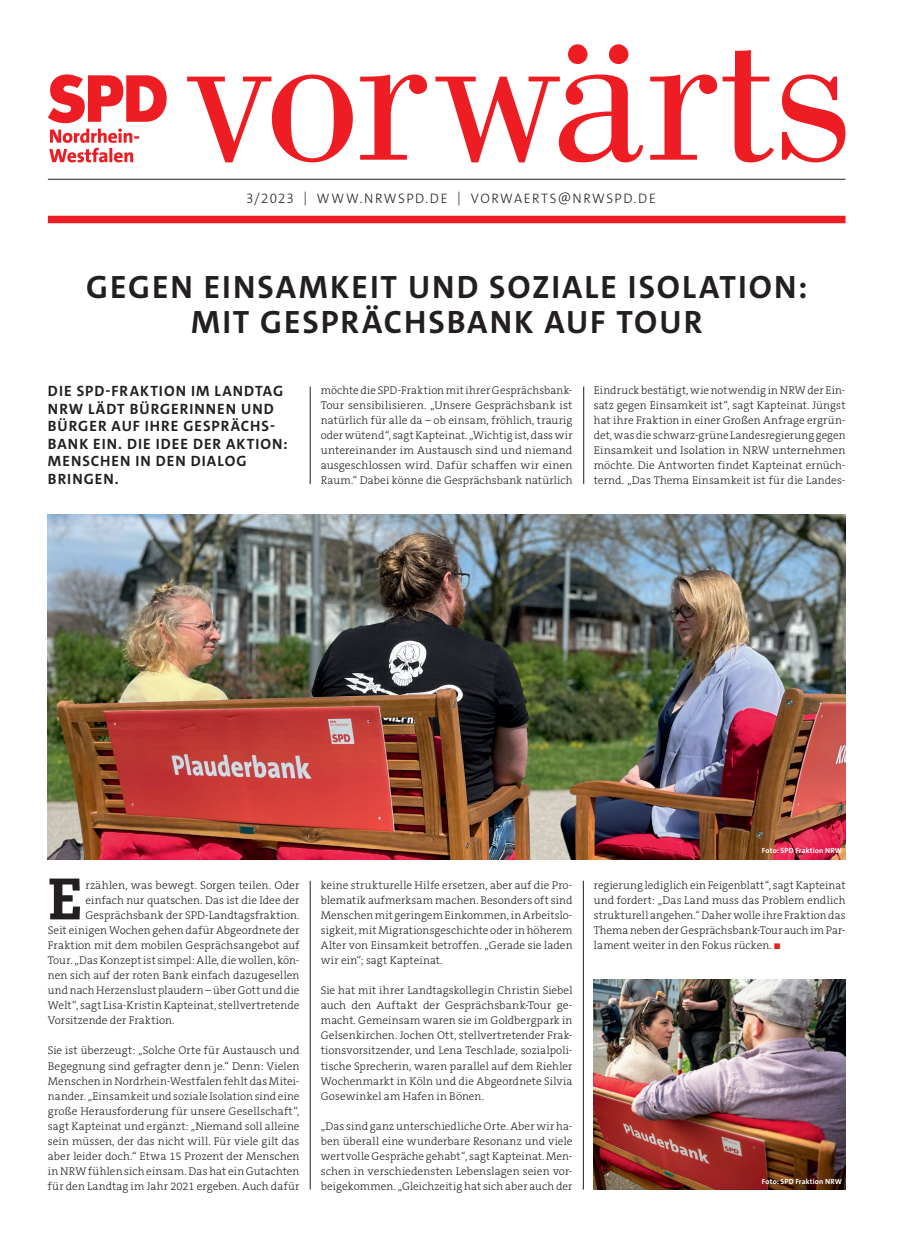
<style>
.page{position:relative;width:904px;height:1241px;background:#fff}
.page>*{position:absolute;margin:0;border:0;box-sizing:border-box;transform-origin:0 0}
.t1{font:800 58.38px "Caecilia";color:#231f20}
.t2{font:700 32.5px/34.8px "The Sans C5";letter-spacing:.06em;color:#231f20;text-align:center}
.t3{font:700 15px/17.5px "The Sans C5";letter-spacing:.065em;color:#231f20}
.t4{font:300 13.75px "The Sans C5";letter-spacing:.115em;color:#231f20}
.t5{font:300 11.25px/15px "The Serif C5";letter-spacing:.01em;color:#231f20;text-align:justify}
.t6{font:700 7.5px "The Sans C5";letter-spacing:.015em;color:#fff}
.s1{color:#ee1d23}
</style>
<div class="page">
<hr style="left:310px;top:880px;width:1px;height:309px;background:#231f20">
<hr style="left:310px;top:386px;width:1px;height:98px;background:#231f20">
<hr style="left:583px;top:386px;width:1px;height:98px;background:#231f20">
<div style="left:48px;top:216px;width:797px;height:7px;background:#ee1d23"></div>
<hr style="left:48px;top:179px;width:797px;height:1px;background:#231f20">
<svg style="left:187px;top:44px;width:658px;height:118px"></svg>
<svg style="left:48px;top:74px;width:119px;height:88px"></svg>
<img style="left:48px;top:514px;width:797px;height:345px">
<img style="left:593px;top:979px;width:252px;height:210px">
<hr style="left:583px;top:880px;width:1px;height:309px;background:#231f20">
<p class="t4" style="left:246px;top:189px;width:411px">3/2023 | WWW.NRWSPD.DE | VORWAERTS@NRWSPD.DE</p>
<h2 class="t2" style="left:86px;top:270px;width:723px">GEGEN EINSAMKEIT UND SOZIALE ISOLATION:<br>MIT GESPRÄCHSBANK AUF TOUR</h2>
<h3 class="t3" style="left:48px;top:382px;width:241px">DIE SPD-FRAKTION IM LANDTAG<br>NRW LÄDT BÜRGERINNEN UND<br>BÜRGER AUF IHRE GESPRÄCHS-<br>BANK EIN. DIE IDEE DER AKTION:<br>MENSCHEN IN DEN DIALOG<br>BRINGEN.</h3>
<p class="t5" style="left:321px;top:383px;width:253px">möchte die SPD-Fraktion mit ihrer Gesprächsbank-Tour sensibilisieren. „Unsere Gesprächsbank ist natürlich für alle da – ob einsam, fröhlich, traurig oder wütend“, sagt Kapteinat. „Wichtig ist, dass wir untereinander im Austausch sind und niemand ausgeschlossen wird. Dafür schaffen wir einen Raum.“ Dabei könne die Gesprächsbank natürlich</p>
<p class="t5" style="left:593px;top:383px;width:253px">Eindruck bestätigt, wie notwendig in NRW der Ein&shy;satz gegen Einsamkeit ist“, sagt Kapteinat. Jüngst hat ihre Fraktion in einer Großen Anfrage ergrün&shy;det, was die schwarz-grüne Landesregierung gegen Einsamkeit und Isolation in NRW unternehmen möchte. Die Antworten findet Kapteinat ernüch&shy;ternd. „Das Thema Einsamkeit ist für die Landes-</p>
<h1 class="t1" style="left:48px;top:862px;width:36px">E</h1>
<p class="t5" style="left:85px;top:878px;width:216px">rzählen, was bewegt. Sorgen teilen. Oder</p>
<p class="t5" style="left:85px;top:893px;width:216px">einfach nur quatschen. Das ist die Idee der</p>
<p class="t5" style="left:85px;top:908px;width:216px">Gesprächsbank der SPD-Landtagsfraktion.</p>
<p class="t5" style="left:48px;top:923px;width:253px">Seit einigen Wochen gehen dafür Abgeordnete der</p>
<p class="t5" style="left:48px;top:938px;width:253px">Fraktion mit dem mobilen Gesprächsangebot auf</p>
<p class="t5" style="left:48px;top:953px;width:253px">Tour. „Das Konzept ist simpel: Alle, die wollen, kön-</p>
<p class="t5" style="left:48px;top:968px;width:253px">nen sich auf der roten Bank einfach dazugesellen</p>
<p class="t5" style="left:48px;top:983px;width:253px">und nach Herzenslust plaudern – über Gott und die</p>
<p class="t5" style="left:48px;top:998px;width:253px">Welt“, sagt Lisa-Kristin Kapteinat, stellvertretende</p>
<p class="t5" style="left:48px;top:1013px;width:128px">Vorsitzende der Fraktion.</p>
<p class="t5" style="left:48px;top:1043px;width:253px">Sie ist überzeugt: „Solche Orte für Austausch und Begegnung sind gefragter denn je.“ Denn: Vielen Menschen in Nordrhein-Westfalen fehlt das Mitei&shy;nander. „Einsamkeit und soziale Isolation sind eine große Herausforderung für unsere Gesellschaft“, sagt Kapteinat und ergänzt: „Niemand soll alleine sein müssen, der das nicht will. Für viele gilt das aber leider doch.“ Etwa 15 Prozent der Menschen in NRW fühlen sich einsam. Das hat ein Gutachten für den Landtag im Jahr 2021 ergeben. Auch dafür</p>
<p class="t5" style="left:321px;top:878px;width:253px">keine strukturelle Hilfe ersetzen, aber auf die Pro&shy;blematik aufmerksam machen. Besonders oft sind Menschen mit geringem Einkommen, in Arbeitslo&shy;sigkeit, mit Migrationsgeschichte oder in höherem Alter von Einsamkeit betroffen. „Gerade sie laden wir ein“; sagt Kapteinat.</p>
<p class="t5" style="left:321px;top:983px;width:253px">Sie hat mit ihrer Landtagskollegin Christin Siebel auch den Auftakt der Gesprächsbank-Tour ge&shy;macht. Gemeinsam waren sie im Goldbergpark in Gelsenkirchen. Jochen Ott, stellvertretender Frak&shy;tionsvorsitzender, und Lena Teschlade, sozialpoli&shy;tische Sprecherin, waren parallel auf dem Riehler Wochenmarkt in Köln und die Abgeordnete Silvia Gosewinkel am Hafen in Bönen.</p>
<p class="t5" style="left:321px;top:1118px;width:253px">„Das sind ganz unterschiedliche Orte. Aber wir ha&shy;ben überall eine wunderbare Resonanz und viele wertvolle Gespräche gehabt“, sagt Kapteinat. Men&shy;schen in verschiedensten Lebenslagen seien vor&shy;beigekommen. „Gleichzeitig hat sich aber auch der</p>
<p class="t6" style="left:761px;top:846px;width:82px">Foto: SPD Fraktion NRW</p>
<p class="t5" style="left:593px;top:878px;width:253px">regierung lediglich ein Feigenblatt“, sagt Kapteinat und fordert: „Das Land muss das Problem endlich strukturell angehen.“ Daher wolle ihre Fraktion das Thema neben der Gesprächsbank-Tour auch im Par&shy;lament weiter in den Fokus rücken. <span class="s1">■</span></p>
<p class="t6" style="left:761px;top:1176px;width:82px">Foto: SPD Fraktion NRW</p>
</div>
